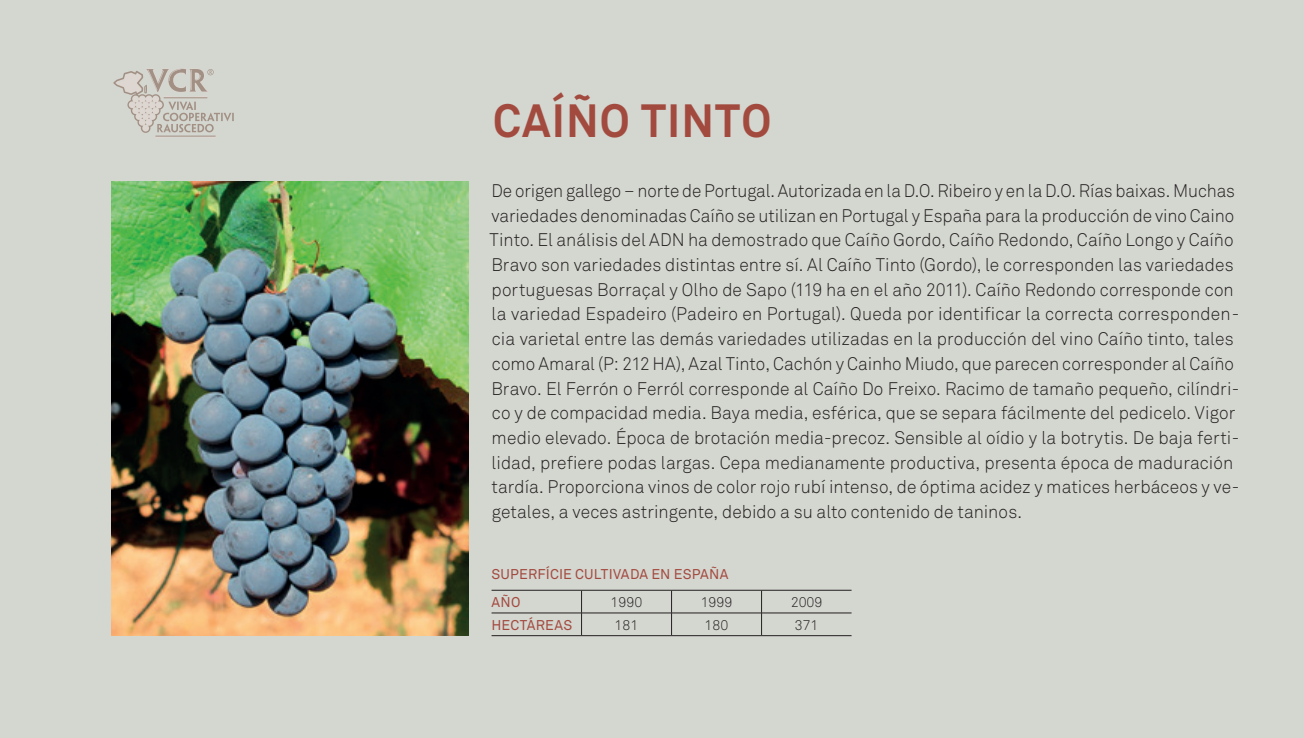
<style>
.page{position:relative;width:1304px;height:738px;background:#fff}
.page>*{position:absolute;margin:0;border:0;box-sizing:border-box;transform-origin:0 0}
.t1{font:700 46px "Akkurat Pro";letter-spacing:.025em;color:#a34a3f}
.t2{font:18px/24.6px "Akkurat Light Pro";letter-spacing:.005em;color:#231f20;scale:.96 1}
.t3{font:14px/28.6px "Akkurat Pro";letter-spacing:.01em;color:#a34a3f}
.t4{font:14px "Akkurat Light Pro";color:#231f20}
</style>
<div class="page">
<div style="left:0;top:0;width:1304px;height:737px;background:#d4d6d0"></div>
<svg style="left:113px;top:68px;width:121px;height:69px"></svg>
<img style="left:112px;top:181px;width:357px;height:454px">
<hr style="left:492px;top:589px;width:90px;height:1px;background:#231f20">
<hr style="left:492px;top:612px;width:90px;height:1px;background:#231f20">
<hr style="left:492px;top:634px;width:90px;height:1px;background:#231f20">
<svg style="left:581px;top:590px;width:1px;height:44px"></svg>
<hr style="left:582px;top:589px;width:90px;height:1px;background:#231f20">
<hr style="left:672px;top:589px;width:90px;height:1px;background:#231f20">
<hr style="left:762px;top:589px;width:90px;height:1px;background:#231f20">
<svg style="left:671px;top:590px;width:1px;height:44px"></svg>
<svg style="left:761px;top:590px;width:1px;height:44px"></svg>
<hr style="left:582px;top:612px;width:90px;height:1px;background:#231f20">
<hr style="left:672px;top:612px;width:90px;height:1px;background:#231f20">
<hr style="left:762px;top:612px;width:90px;height:1px;background:#231f20">
<hr style="left:582px;top:634px;width:90px;height:1px;background:#231f20">
<hr style="left:672px;top:634px;width:90px;height:1px;background:#231f20">
<hr style="left:762px;top:634px;width:90px;height:1px;background:#231f20">
<h1 class="t1" style="left:493px;top:92px;width:280px">CAÍÑO TINTO</h1>
<p class="t2" style="left:489px;top:179px;width:782px">De origen gallego – norte de Portugal. Autorizada en la D.O. Ribeiro y en la D.O. Rías baixas. Muchas variedades denominadas Caíño se utilizan en Portugal y España para la producción de vino Caino Tinto. El análisis del ADN ha demostrado que Caíño Gordo, Caíño Redondo, Caíño Longo y Caíño Bravo son variedades distintas entre sí. Al Caíño Tinto (Gordo), le corresponden las variedades portuguesas Borraçal y Olho de Sapo (119 ha en el año 2011). Caíño Redondo corresponde con la variedad Espadeiro (Padeiro en Portugal). Queda por identificar la correcta corresponden&shy;cia varietal entre las demás variedades utilizadas en la producción del vino Caíño tinto, tales como Amaral (P: 212 HA), Azal Tinto, Cachón y Cainho Miudo, que parecen corresponder al Caíño Bravo. El Ferrón o Ferról corresponde al Caíño Do Freixo. Racimo de tamaño pequeño, cilíndri&shy;co y de compacidad media. Baya media, esférica, que se separa fácilmente del pedicelo. Vigor medio elevado. Época de brotación media-precoz. Sensible al oídio y la botrytis. De baja ferti&shy;lidad, prefiere podas largas. Cepa medianamente productiva, presenta época de maduración tardía. Proporciona vinos de color rojo rubí intenso, de óptima acidez y matices herbáceos y ve&shy;getales, a veces astringente, debido a su alto contenido de taninos.</p>
<p class="t3" style="left:492px;top:559px;width:239px">SUPERFÍCIE CULTIVADA EN ESPAÑA<br>AÑO</p>
<p class="t4" style="left:611px;top:593px;width:33px">1990</p>
<p class="t4" style="left:701px;top:593px;width:33px">1999</p>
<p class="t4" style="left:791px;top:593px;width:33px">2009</p>
<p class="t3" style="left:492px;top:610px;width:82px">HECTÁREAS</p>
<p class="t4" style="left:615px;top:616px;width:25px">181</p>
<p class="t4" style="left:705px;top:616px;width:25px">180</p>
<p class="t4" style="left:795px;top:616px;width:25px">371</p>
</div>
